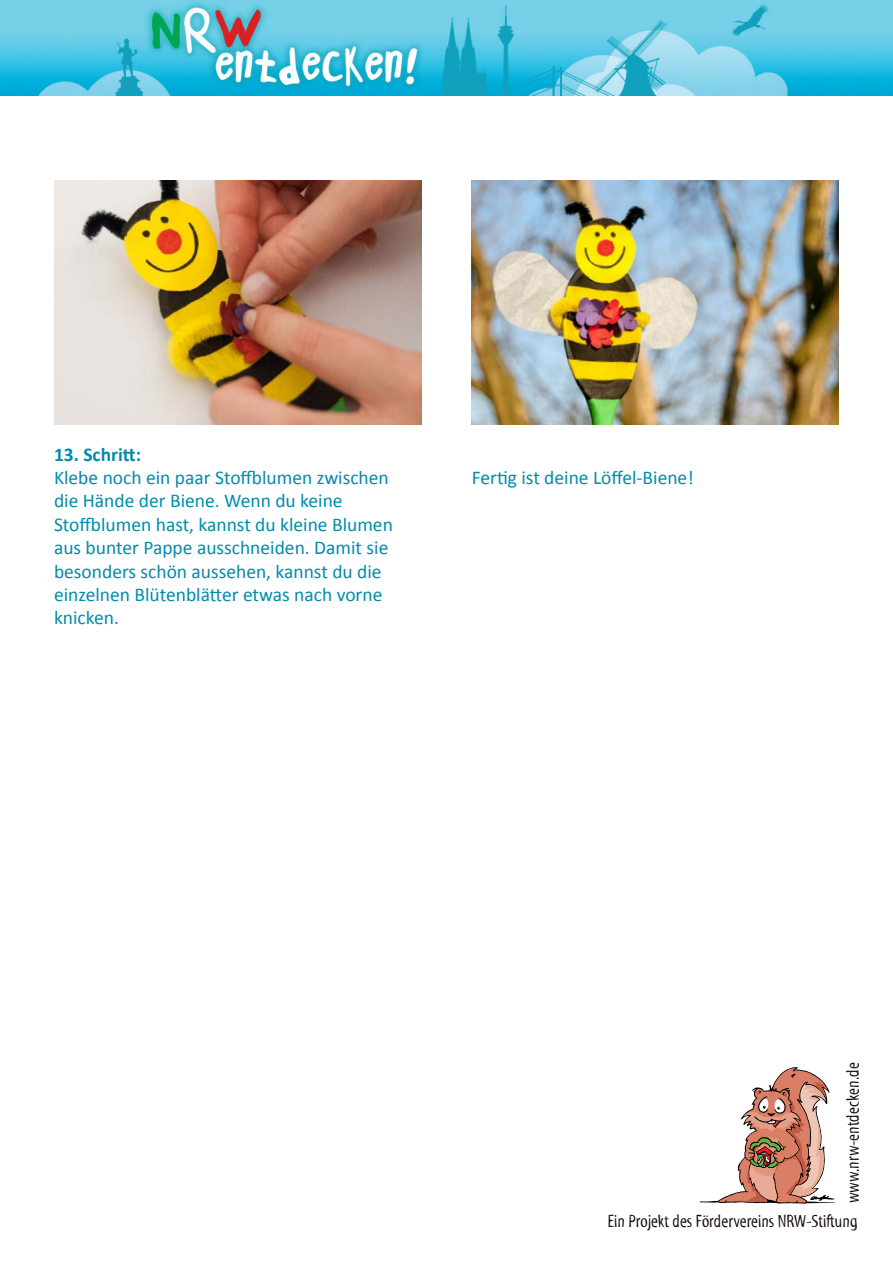
<style>
.page{position:relative;width:893px;height:1263px;background:#fff}
.page>*{position:absolute;margin:0;border:0;box-sizing:border-box;transform-origin:0 0}
.t1{font:19.5px/23.4px "Calibri";color:#008caa}
.t2{font:700 19.5px "Calibri";color:#008caa}
.t3{font:18px "Myriad Tilt";color:#110a08}
</style>
<div class="page">
<img style="left:0;top:0;width:893px;height:95px">
<svg style="left:700px;top:1067px;width:135px;height:137px"></svg>
<img style="left:472px;top:180px;width:367px;height:244px">
<img style="left:54px;top:180px;width:367px;height:244px">
<p class="t2" style="left:54px;top:442px;width:89px">13. Schritt:</p>
<p class="t1" style="left:54px;top:466px;width:340px">Klebe noch ein paar Stoffblumen zwischen die Hände der Biene. Wenn du keine Stoff-blumen hast, kannst du kleine Blumen aus bunter Pappe ausschneiden. Damit sie besonders schön aussehen, kannst du die einzelnen Blütenblätter etwas nach vorne knicken.</p>
<p class="t1" style="left:472px;top:466px;width:223px">Fertig ist deine Löffel-Biene!</p>
<p class="t3" style="left:843px;top:1203px;width:142px;rotate:-90deg">www.nrw-entdecken.de</p>
<p class="t3" style="left:607px;top:1211px;width:252px">Ein Projekt des Fördervereins NRW-Stiftung</p>
</div>
